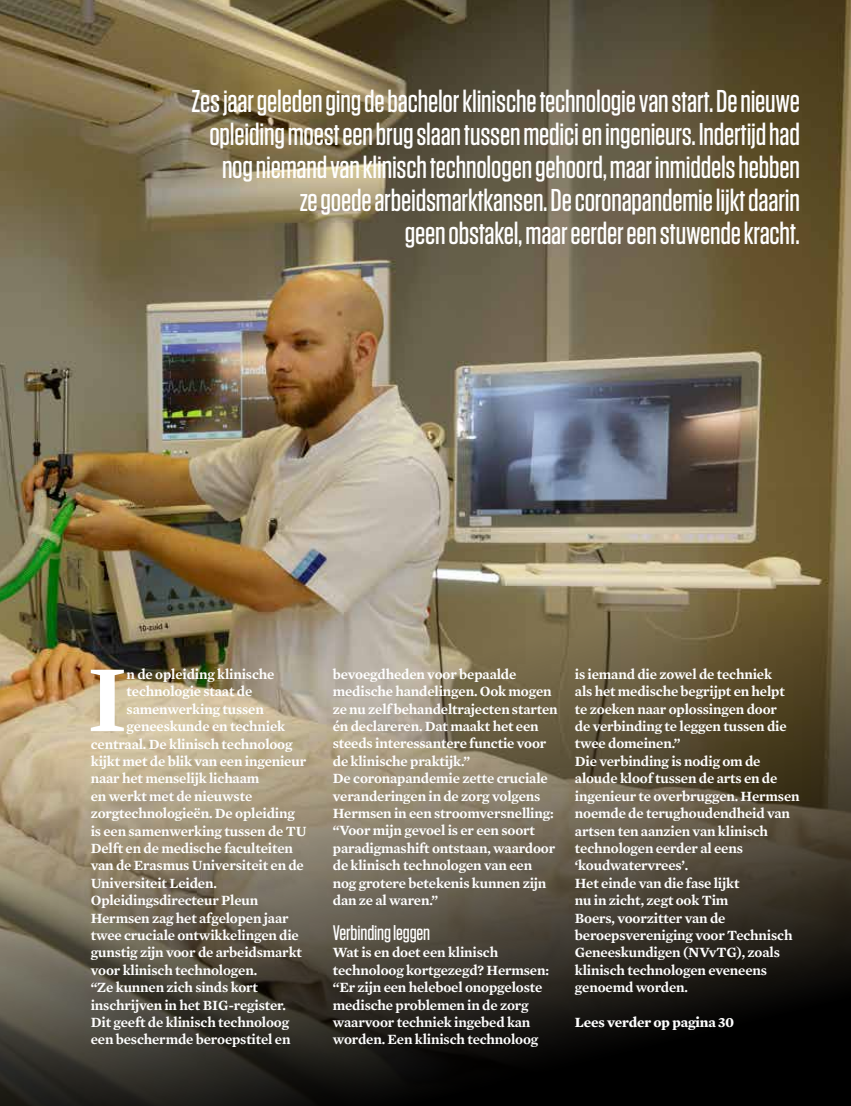
<style>
.page{position:relative;width:851px;height:1106px;background:#fff}
.page>*{position:absolute;margin:0;border:0;box-sizing:border-box;transform-origin:0 0}
.t1{font:600 96.3px "Mercury Text G2";color:#fff}
.t2{font:500 31.5px/33px "Tungsten";letter-spacing:-.005em;color:#fff;text-align:right}
.t3{font:500 21px "Tungsten";letter-spacing:-.005em;color:#fff}
.t4{font:600 14.4px/17.4px "Mercury Text G2";letter-spacing:-.01em;color:#fff}
.t5{font:700 14.4px "Mercury Text G2";letter-spacing:-.01em;color:#fff}
</style>
<div class="page">
<img style="left:0;top:0;width:850px;height:487px">
<img style="left:0;top:487px;width:850px;height:619px">
<p class="t2" style="left:191px;top:85px;width:609px">Zes jaar geleden ging de bachelor klinische technologie van start. De nieuwe opleiding moest een brug slaan tussen medici en ingenieurs. Indertijd had nog niemand van klinisch technologen gehoord, maar inmiddels hebben<br>ze goede arbeidsmarktkansen. De coronapandemie lijkt daarin<br>geen obstakel, maar eerder een stuwende kracht.</p>
<h1 class="t1" style="left:87px;top:627px;width:42px">I</h1>
<p class="t4" style="left:127px;top:664px;width:149px">n de opleiding klinische</p>
<p class="t4" style="left:127px;top:682px;width:127px">technologie staat de</p>
<p class="t4" style="left:127px;top:699px;width:139px">samenwerking tussen</p>
<p class="t4" style="left:127px;top:717px;width:160px">geneeskunde en techniek</p>
<p class="t4" style="left:91px;top:734px;width:203px">centraal. De klinisch technoloog</p>
<p class="t4" style="left:91px;top:751px;width:217px">kijkt met de blik van een ingenieur</p>
<p class="t4" style="left:91px;top:769px;width:170px">naar het menselijk lichaam</p>
<p class="t4" style="left:91px;top:786px;width:163px">en werkt met de nieuwste</p>
<p class="t4" style="left:91px;top:804px;width:205px">zorgtechnologieën. De opleiding</p>
<p class="t4" style="left:91px;top:821px;width:217px">is een samenwerking tussen de TU</p>
<p class="t4" style="left:91px;top:838px;width:204px">Delft en de medische faculteiten</p>
<p class="t4" style="left:91px;top:856px;width:215px">van de Erasmus Universiteit en de</p>
<p class="t4" style="left:91px;top:873px;width:128px">Universiteit Leiden.</p>
<p class="t4" style="left:91px;top:891px;width:169px">Opleidingsdirecteur Pleun</p>
<p class="t4" style="left:91px;top:908px;width:199px">Hermsen zag het afgelopen jaar</p>
<p class="t4" style="left:91px;top:925px;width:210px">twee cruciale ontwikkelingen die</p>
<p class="t4" style="left:91px;top:943px;width:213px">gunstig zijn voor de arbeidsmarkt</p>
<p class="t4" style="left:91px;top:960px;width:168px">voor klinisch technologen.</p>
<p class="t4" style="left:91px;top:978px;width:169px">“Ze kunnen zich sinds kort</p>
<p class="t4" style="left:91px;top:995px;width:197px">inschrijven in het BIG-register.</p>
<p class="t4" style="left:91px;top:1012px;width:200px">Dit geeft de klinisch technoloog</p>
<p class="t4" style="left:91px;top:1030px;width:201px">een beschermde beroepstitel en</p>
<p class="t4" style="left:333px;top:664px;width:226px">bevoegdheden voor bepaalde medische handelingen. Ook mogen ze nu zelf behandeltrajecten starten én declareren. Dat maakt het een steeds interessantere functie voor de klinische praktijk.”<br>De coronapandemie zette cruciale veranderingen in de zorg volgens<br>Hermsen in een stroomversnelling: “Voor mijn gevoel is er een soort paradigmashift ontstaan, waardoor de klinisch technologen van een nog grotere betekenis kunnen zijn dan ze al waren.”</p>
<h3 class="t3" style="left:333px;top:921px;width:99px">Verbinding leggen</h3>
<p class="t4" style="left:333px;top:943px;width:218px">Wat is en doet een klinisch technoloog kortgezegd? Hermsen: “Er zijn een heleboel onopgeloste medische problemen in de zorg waarvoor techniek ingebed kan worden. Een klinisch technoloog</p>
<p class="t4" style="left:574px;top:664px;width:226px">is iemand die zowel de techniek<br>als het medische begrijpt en helpt te zoeken naar oplossingen door<br>de verbinding te leggen tussen die twee domeinen.”<br>Die verbinding is nodig om de aloude kloof tussen de arts en de ingenieur te overbruggen. Hermsen noemde de terughoudendheid van artsen ten aanzien van klinisch technologen eerder al eens ‘koudwatervrees’.<br>Het einde van die fase lijkt<br>nu in zicht, zegt ook Tim<br>Boers, voorzitter van de beroepsvereniging voor Technisch<br>Geneeskundigen (NVvTG), zoals klinisch technologen eveneens genoemd worden.</p>
<p class="t5" style="left:574px;top:1011px;width:160px">Lees verder op pagina 30</p>
</div>
